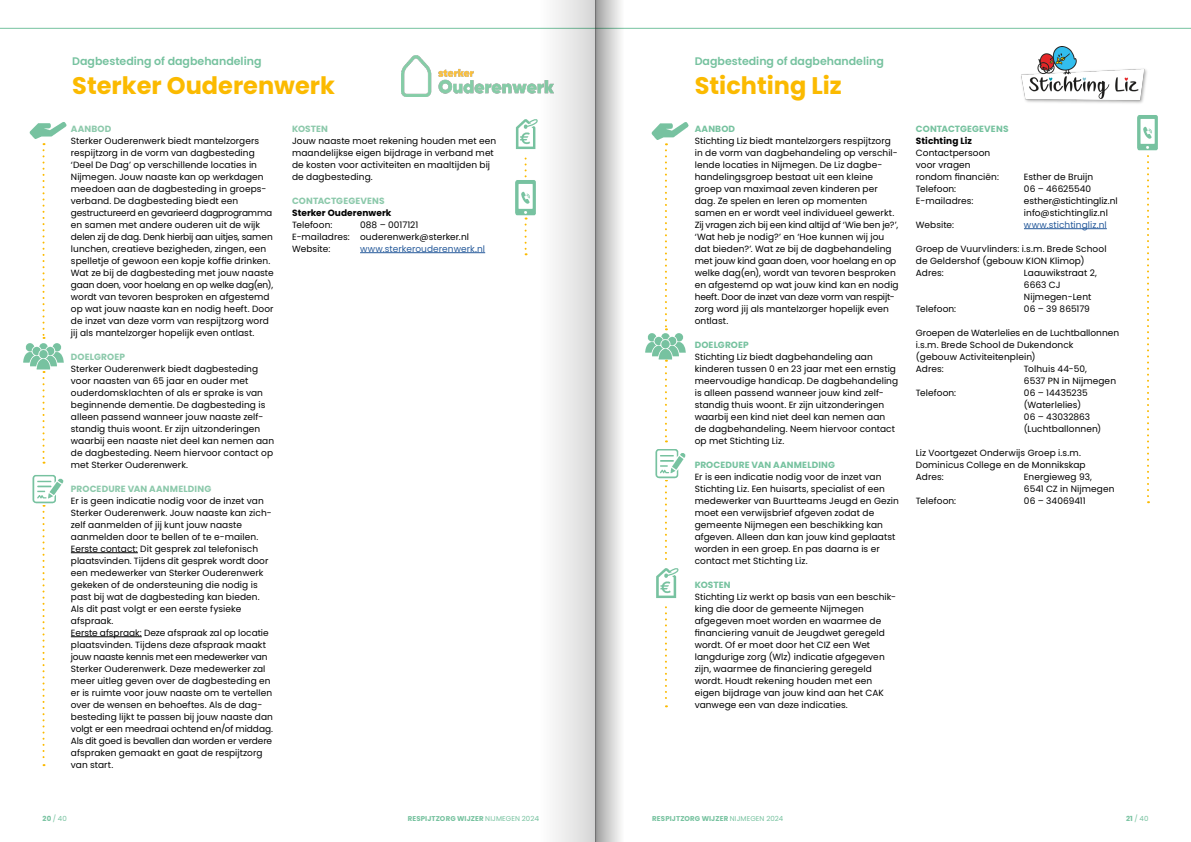
<style>
.page{position:relative;width:1191px;height:842px;background:#fff}
.page>*{position:absolute;margin:0;border:0;box-sizing:border-box;transform-origin:0 0}
.t1{font:700 24px "Poppins";color:#fbba00}
.t2{font:600 11px "Poppins";color:#76c29f}
.t3{font:9px/12px "Poppins";letter-spacing:.01em;color:#000}
.t4{font:700 9px "Poppins";letter-spacing:.015em;color:#8cc9ab}
.t5{font:700 9px "Poppins";letter-spacing:.015em;color:#76c29f}
.t6{font:9px "Poppins";letter-spacing:.01em;color:#275b9b}
.t7{font:700 9px "Poppins";letter-spacing:.01em;color:#000}
.t8{font:700 7px "Poppins";letter-spacing:.015em;color:#76c29f}
.t9{font:7px "Poppins";color:#76c29f}
.s1{font-weight:700}
.s2{font-weight:400}
</style>
<div class="page">
<hr style="left:71px;top:552px;width:67px;height:1px;background:#000">
<hr style="left:71px;top:636px;width:71px;height:1px;background:#000">
<hr style="left:360px;top:252px;width:125px;height:1px;background:#275b9b">
<img style="left:29px;top:122px;width:38px;height:17px">
<img style="left:23px;top:343px;width:41px;height:27px">
<svg style="left:43px;top:143px;width:2px;height:196px"></svg>
<svg style="left:524px;top:157px;width:2px;height:21px"></svg>
<svg style="left:524px;top:218px;width:2px;height:37px"></svg>
<svg style="left:43px;top:371px;width:2px;height:93px"></svg>
<svg style="left:43px;top:505px;width:2px;height:261px"></svg>
<img style="left:32px;top:475px;width:32px;height:29px">
<img style="left:515px;top:119px;width:23px;height:30px">
<img style="left:515px;top:180px;width:21px;height:36px">
<hr style="left:0;top:28px;width:595px;height:1px;background:#76c29f">
<hr style="left:595px;top:28px;width:596px;height:1px;background:#76c29f">
<hr style="left:1024px;top:228px;width:82px;height:1px;background:#275b9b">
<img style="left:651px;top:122px;width:38px;height:17px">
<img style="left:645px;top:330px;width:41px;height:30px">
<svg style="left:665px;top:143px;width:2px;height:187px"></svg>
<svg style="left:1147px;top:155px;width:2px;height:348px"></svg>
<svg style="left:665px;top:360px;width:2px;height:82px"></svg>
<svg style="left:665px;top:480px;width:2px;height:227px"></svg>
<img style="left:655px;top:449px;width:31px;height:30px">
<img style="left:656px;top:563px;width:23px;height:39px">
<img style="left:1137px;top:115px;width:21px;height:36px">
<img style="left:402px;top:56px;width:137px;height:41px">
<img style="left:1021px;top:46px;width:126px;height:57px">
<div style="left:539px;top:0;width:56px;height:842px;background:linear-gradient(to right,#fff,#d7d7d7)"></div>
<svg style="left:595px;top:0;width:29px;height:842px"></svg>
<p class="t2" style="left:72px;top:55px;width:191px">Dagbesteding of dagbehandeling</p>
<h1 class="t1" style="left:72px;top:71px;width:264px">Sterker Ouderenwerk</h1>
<p class="t4" style="left:71px;top:124px;width:42px">AANBOD</p>
<p class="t3" style="left:71px;top:135px;width:204px">Sterker Ouderenwerk biedt mantelzorgers respijtzorg in de vorm van dagbesteding ‘Deel De Dag’ op verschillende locaties in Nijmegen. Jouw naaste kan op werkdagen meedoen aan de dagbesteding in groeps&shy;verband. De dagbesteding biedt een gestructureerd en gevarieerd dagprogramma en samen met andere ouderen uit de wijk delen zij de dag. Denk hierbij aan uitjes, samen lunchen, creatieve bezigheden, zingen, een spelletje of gewoon een kopje koffie drinken.<br>Wat ze bij de dagbesteding met jouw naaste gaan doen, voor hoelang en op welke dag(en), wordt van tevoren besproken en afgestemd op wat jouw naaste kan en nodig heeft. Door de inzet van deze vorm van respijtzorg word jij als mantelzorger hopelijk even ontlast.</p>
<p class="t4" style="left:71px;top:352px;width:56px">DOELGROEP</p>
<p class="t3" style="left:71px;top:363px;width:205px">Sterker Ouderenwerk biedt dagbesteding voor naasten van 65 jaar en ouder met ouderdomsklachten of als er sprake is van beginnende dementie. De dagbesteding is alleen passend wanneer jouw naaste zelf&shy;standig thuis woont. Er zijn uitzonderingen waarbij een naaste niet deel kan nemen aan de dagbesteding. Neem hiervoor contact op met Sterker Ouderenwerk.</p>
<p class="t4" style="left:71px;top:484px;width:142px">PROCEDURE VAN AANMELDING</p>
<p class="t3" style="left:71px;top:495px;width:204px">Er is geen indicatie nodig voor de inzet van Sterker Ouderenwerk. Jouw naaste kan zich&shy;zelf aanmelden of jij kunt jouw naaste aanmelden door te bellen of te e-mailen.<br>Eerste contact: Dit gesprek zal telefonisch plaatsvinden. Tijdens dit gesprek wordt door een medewerker van Sterker Ouderenwerk gekeken of de ondersteuning die nodig is past bij wat de dagbesteding kan bieden.<br>Als dit past volgt er een eerste fysieke afspraak.<br>Eerste afspraak: Deze afspraak zal op locatie plaatsvinden. Tijdens deze afspraak maakt jouw naaste kennis met een medewerker van Sterker Ouderenwerk. Deze medewerker zal meer uitleg geven over de dagbesteding en er is ruimte voor jouw naaste om te vertellen over de wensen en behoeftes. Als de dag&shy;besteding lijkt te passen bij jouw naaste dan volgt er een meedraai ochtend en/of middag.<br>Als dit goed is bevallen dan worden er verdere afspraken gemaakt en gaat de respijtzorg van start.</p>
<p class="t4" style="left:292px;top:124px;width:37px">KOSTEN</p>
<p class="t3" style="left:292px;top:135px;width:206px">Jouw naaste moet rekening houden met een maandelijkse eigen bijdrage in verband met de kosten voor activiteiten en maaltijden bij de dagbesteding.</p>
<p class="t4" style="left:292px;top:196px;width:94px">CONTACTGEGEVENS</p>
<p class="t7" style="left:292px;top:208px;width:101px">Sterker Ouderenwerk</p>
<p class="t3" style="left:292px;top:219px;width:42px">Telefoon:</p>
<p class="t3" style="left:292px;top:219px;width:178px;text-indent:68px">088 – 0017121<br>E-mailadres: ouderenwerk@sterker.nl<br>Website:</p>
<p class="t6" style="left:360px;top:244px;width:127px">www.sterkerouderenwerk.nl</p>
<p class="t9" style="left:43px;top:814px;width:26px"><span class="s1">20</span> / 40</p>
<p class="t8" style="left:408px;top:814px;width:133px">RESPIJTZORG WIJZER <span class="s2">NIJMEGEN 2024</span></p>
<p class="t2" style="left:694px;top:55px;width:191px">Dagbesteding of dagbehandeling</p>
<h1 class="t1" style="left:694px;top:72px;width:149px">Stichting Liz</h1>
<p class="t5" style="left:694px;top:124px;width:42px">AANBOD</p>
<p class="t3" style="left:694px;top:135px;width:205px">Stichting Liz biedt mantelzorgers respijtzorg in de vorm van dagbehandeling op verschil&shy;lende locaties in Nijmegen. De Liz dagbe&shy;handelingsgroep bestaat uit een kleine groep van maximaal zeven kinderen per dag. Ze spelen en leren op momenten samen en er wordt veel individueel gewerkt.<br>Zij vragen zich bij een kind altijd af ‘Wie ben je?’, ‘Wat heb je nodig?’ en ‘Hoe kunnen wij jou dat bieden?’. Wat ze bij de dagbehandeling met jouw kind gaan doen, voor hoelang en op welke dag(en), wordt van tevoren besproken en afgestemd op wat jouw kind kan en nodig heeft. Door de inzet van deze vorm van respijt&shy;zorg word jij als mantelzorger hopelijk even ontlast.</p>
<p class="t5" style="left:694px;top:340px;width:56px">DOELGROEP</p>
<p class="t3" style="left:694px;top:351px;width:205px">Stichting Liz biedt dagbehandeling aan kinderen tussen 0 en 23 jaar met een ernstig meervoudige handicap. De dagbehandeling is alleen passend wanneer jouw kind zelf&shy;standig thuis woont. Er zijn uitzonderingen waarbij een kind niet deel kan nemen aan de dagbehandeling. Neem hiervoor contact op met Stichting Liz.</p>
<p class="t5" style="left:694px;top:460px;width:142px">PROCEDURE VAN AANMELDING</p>
<p class="t3" style="left:694px;top:471px;width:206px">Er is een indicatie nodig voor de inzet van Stichting Liz. Een huisarts, specialist of een medewerker van Buurtteams Jeugd en Gezin moet een verwijsbrief afgeven zodat de gemeente Nijmegen een beschikking kan afgeven. Alleen dan kan jouw kind geplaatst worden in een groep. En pas daarna is er contact met Stichting Liz.</p>
<p class="t5" style="left:694px;top:580px;width:37px">KOSTEN</p>
<p class="t3" style="left:694px;top:591px;width:203px">Stichting Liz werkt op basis van een beschik&shy;king die door de gemeente Nijmegen afgegeven moet worden en waarmee de financiering vanuit de Jeugdwet geregeld wordt. Of er moet door het CIZ een Wet langdurige zorg (Wlz) indicatie afgegeven zijn, waarmee de financiering geregeld wordt. Houdt rekening houden met een eigen bijdrage van jouw kind aan het CAK vanwege een van deze indicaties.</p>
<p class="t5" style="left:916px;top:124px;width:94px">CONTACTGEGEVENS</p>
<p class="t7" style="left:916px;top:136px;width:57px">Stichting Liz</p>
<p class="t3" style="left:916px;top:147px;width:85px">Contactpersoon voor vragen rondom financiën:</p>
<p class="t3" style="left:1024px;top:171px;width:71px">Esther de Bruijn</p>
<p class="t3" style="left:916px;top:183px;width:42px">Telefoon:</p>
<p class="t3" style="left:1024px;top:183px;width:69px">06 – 46625540</p>
<p class="t3" style="left:916px;top:195px;width:59px">E-mailadres:</p>
<p class="t3" style="left:1024px;top:195px;width:95px">esther@stichtingliz.nl info@stichtingliz.nl</p>
<p class="t3" style="left:916px;top:219px;width:40px">Website:</p>
<p class="t6" style="left:1024px;top:220px;width:84px">www.stichtingliz.nl</p>
<p class="t3" style="left:916px;top:243px;width:192px">Groep de Vuurvlinders: i.s.m. Brede School de Geldershof (gebouw KION Klimop)<br>Adres:</p>
<p class="t3" style="left:1024px;top:267px;width:75px">Laauwikstraat 2,<br>6663 CJ<br>Nijmegen-Lent</p>
<p class="t3" style="left:916px;top:303px;width:42px">Telefoon:</p>
<p class="t3" style="left:1024px;top:303px;width:67px">06 – 39 865179</p>
<p class="t3" style="left:916px;top:327px;width:205px">Groepen de Waterlelies en de Luchtballonnen i.s.m. Brede School de Dukendonck<br>(gebouw Activiteitenplein)<br>Adres:</p>
<p class="t3" style="left:1024px;top:363px;width:94px">Tolhuis 44-50,<br>6537 PN in Nijmegen</p>
<p class="t3" style="left:916px;top:387px;width:42px">Telefoon:</p>
<p class="t3" style="left:1024px;top:387px;width:79px">06 – 14435235 (Waterlelies)<br>06 – 43032863 (Luchtballonnen)</p>
<p class="t3" style="left:916px;top:447px;width:171px">Liz Voortgezet Onderwijs Groep i.s.m.<br>Dominicus College en de Monnikskap<br>Adres:</p>
<p class="t3" style="left:1024px;top:471px;width:92px">Energieweg 93,<br>6541 CZ in Nijmegen</p>
<p class="t3" style="left:916px;top:495px;width:42px">Telefoon:</p>
<p class="t3" style="left:1024px;top:495px;width:63px">06 – 34069411</p>
<p class="t8" style="left:652px;top:814px;width:133px">RESPIJTZORG WIJZER <span class="s2">NIJMEGEN 2024</span></p>
<p class="t9" style="left:1126px;top:814px;width:24px"><span class="s1">21</span> / 40</p>
</div>
